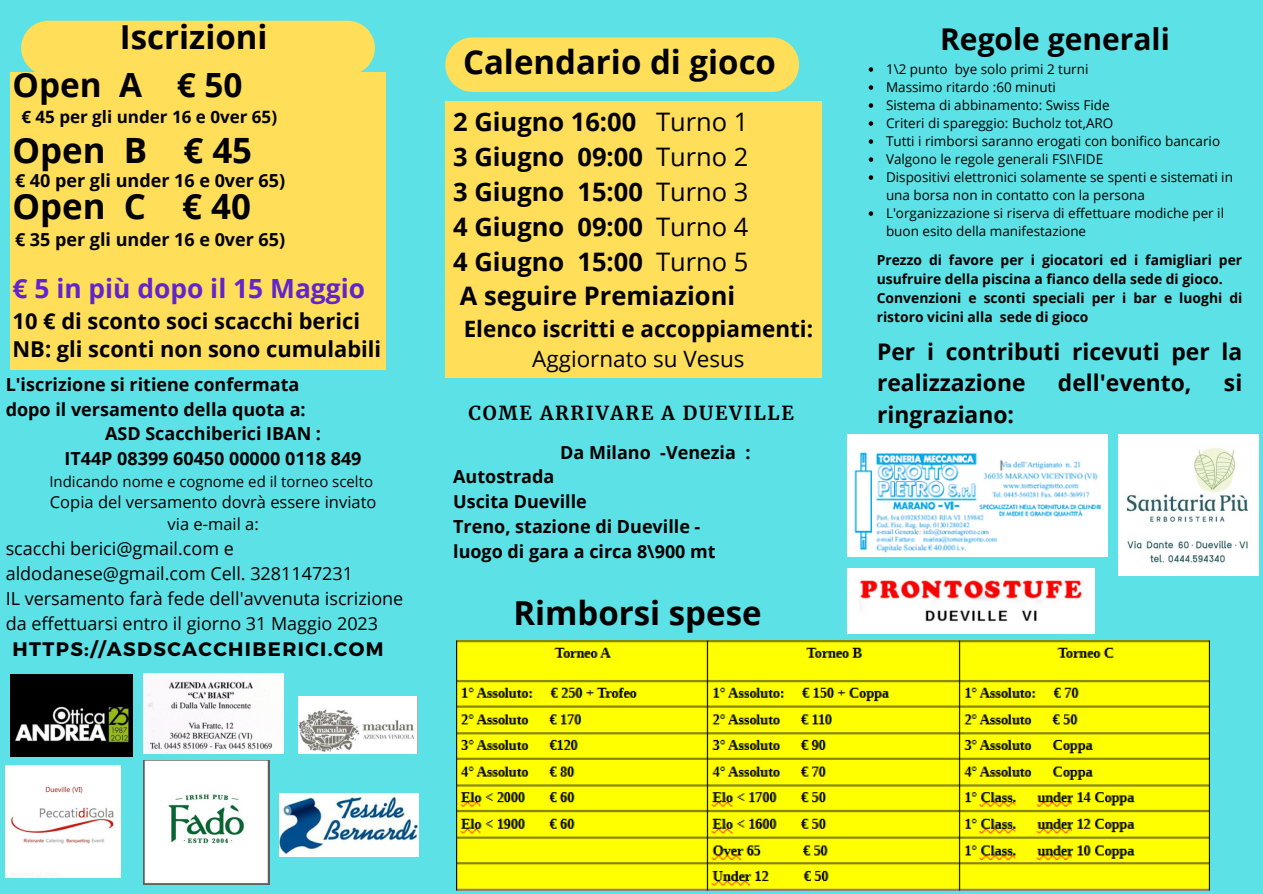
<style>
.page{position:relative;width:1263px;height:894px;background:#fff}
.page>*{position:absolute;margin:0;border:0;box-sizing:border-box;transform-origin:0 0}
.t1{font:700 34.8px/55.1px "Open Sans";color:#000}
.t2{font:700 33.3px "Open Sans";color:#000}
.t3{font:700 33px "Open Sans";color:#000}
.t4{font:700 30px "Open Sans";color:#000}
.t5{font:700 26.4px "Open Sans";color:#6125cb}
.t6{font:700 25.5px/34.8px "Open Sans";color:#000;text-align:justify}
.t7{font:700 22.8px/31.5px "Open Sans";color:#000}
.t8{font:700 22.5px "Open Sans";color:#000}
.t9{font:22.5px "Open Sans";color:#000}
.t10{font:700 21.9px/28px "Open Sans";color:#000}
.t11{font:700 19.5px "Montserrat";letter-spacing:.07em;color:#000}
.t12{font:700 19.05px "Merriweather";letter-spacing:.09em;color:#000}
.t13{font:700 18px/24.8px "Open Sans";color:#000}
.t14{font:18px/24.8px "Open Sans";color:#000}
.t15{font:700 16.95px "Open Sans";color:#000}
.t16{font:16.5px/22.5px "Open Sans";color:#000;text-align:center}
.t17{font:15px "Open Sans";color:#010101}
.t18{font:700 13.8px/19px "Open Sans";color:#000}
.t19{font:13.5px/18px "Open Sans";color:#000}
.s1{font-weight:400}
</style>
<div class="page">
<div style="left:0;top:0;width:1263px;height:893px;background:#5ce1e6"></div>
<svg style="left:445px;top:37px;width:354px;height:55px;background:#f7de5f"></svg>
<div style="left:445px;top:101px;width:376px;height:276px;background:#ffde59"></div>
<div style="left:21px;top:21px;width:354px;height:52px;background:#ffde59"></div>
<div style="left:10px;top:73px;width:376px;height:297px;background:#ffde59"></div>
<img style="left:143px;top:673px;width:141px;height:80px">
<img style="left:298px;top:696px;width:120px;height:57px">
<img style="left:280px;top:793px;width:138px;height:63px">
<img style="left:1118px;top:435px;width:141px;height:140px">
<img style="left:6px;top:765px;width:114px;height:111px">
<img style="left:848px;top:435px;width:259px;height:121px">
<img style="left:143px;top:760px;width:126px;height:124px">
<img style="left:10px;top:674px;width:123px;height:82px">
<img style="left:848px;top:568px;width:246px;height:65px">
<img style="left:456px;top:640px;width:754px;height:250px">
<svg style="left:869px;top:67px;width:4px;height:5px"></svg>
<svg style="left:869px;top:85px;width:4px;height:5px"></svg>
<svg style="left:869px;top:103px;width:4px;height:5px"></svg>
<svg style="left:869px;top:121px;width:4px;height:5px"></svg>
<svg style="left:869px;top:139px;width:4px;height:5px"></svg>
<svg style="left:869px;top:157px;width:4px;height:5px"></svg>
<svg style="left:869px;top:175px;width:4px;height:5px"></svg>
<svg style="left:869px;top:211px;width:4px;height:5px"></svg>
<h3 class="t3" style="left:120px;top:14px;width:149px">Iscrizioni</h3>
<h2 class="t2" style="left:13px;top:61px;width:231px">Open A € 50</h2>
<p class="t15" style="left:21px;top:105px;width:257px">€ 45 per gli under 16 e 0ver 65)</p>
<h1 class="t1" style="left:13px;top:122px;width:241px">Open B € 45<br>Open C € 40</h1>
<h3 class="t13" style="left:15px;top:168px;width:272px">€ 40 per gli under 16 e 0ver 65)</h3>
<h3 class="t13" style="left:15px;top:226px;width:272px">€ 35 per gli under 16 e 0ver 65)</h3>
<h3 class="t5" style="left:13px;top:270px;width:354px">€ 5 in più dopo il 15 Maggio</h3>
<h3 class="t10" style="left:13px;top:306px;width:370px">10 € di sconto soci scacchi berici<br>NB: gli sconti non sono cumulabili</h3>
<h3 class="t13" style="left:6px;top:371px;width:295px">L'iscrizione si ritiene confermata</h3>
<h3 class="t13" style="left:6px;top:396px;width:302px">dopo il versamento della quota a:</h3>
<h3 class="t13" style="left:105px;top:421px;width:217px">ASD Scacchiberici IBAN :</h3>
<h3 class="t13" style="left:64px;top:445px;width:299px">IT44P 08399 60450 00000 0118 849</h3>
<p class="t17" style="left:49px;top:470px;width:325px">Indicando nome e cognome ed il torneo scelto</p>
<p class="t16" style="left:50px;top:490px;width:328px">Copia del versamento dovrà essere inviato via e-mail a:</p>
<h3 class="t14" style="left:6px;top:535px;width:399px">scacchi berici@gmail.com e aldodanese@gmail.com Cell. 3281147231<br>IL versamento farà fede dell'avvenuta iscrizione da effettuarsi entro il giorno 31 Maggio 2023</h3>
<h3 class="t11" style="left:13px;top:636px;width:372px">HTTPS://ASDSCACCHIBERICI.COM</h3>
<h3 class="t3" style="left:463px;top:39px;width:315px">Calendario di gioco</h3>
<h3 class="t6" style="left:453px;top:104px;width:297px">2 Giugno 16:00 <span class="s1">Turno 1<br></span>3 Giugno 09:00 <span class="s1">Turno 2<br></span>3 Giugno 15:00 <span class="s1">Turno 3<br></span>4 Giugno 09:00 <span class="s1">Turno 4<br></span>4 Giugno 15:00 <span class="s1">Turno 5<br></span>A seguire Premiazioni</h3>
<h3 class="t8" style="left:464px;top:313px;width:351px">Elenco iscritti e accoppiamenti:</h3>
<h3 class="t9" style="left:532px;top:343px;width:214px">Aggiornato su Vesus</h3>
<h3 class="t12" style="left:469px;top:401px;width:327px">COME ARRIVARE A DUEVILLE</h3>
<h3 class="t13" style="left:560px;top:439px;width:192px">Da Milano -Venezia :</h3>
<h3 class="t13" style="left:453px;top:464px;width:264px">Autostrada<br>Uscita Dueville<br>Treno, stazione di Dueville - luogo di gara a circa 8\900 mt</h3>
<h3 class="t3" style="left:513px;top:590px;width:250px">Rimborsi spese</h3>
<h3 class="t4" style="left:940px;top:18px;width:231px">Regole generali</h3>
<p class="t19" style="left:886px;top:60px;width:348px">1\2 punto bye solo primi 2 turni<br>Massimo ritardo :60 minuti<br>Sistema di abbinamento: Swiss Fide<br>Criteri di spareggio: Bucholz tot,ARO<br>Tutti i rimborsi saranno erogati con bonifico bancario Valgono le regole generali FSI\FIDE<br>Dispositivi elettronici solamente se spenti e sistemati in una borsa non in contatto con la persona L'organizzazione si riserva di effettuare modiche per il buon esito della manifestazione</p>
<p class="t18" style="left:877px;top:249px;width:367px">Prezzo di favore per i giocatori ed i famigliari per usufruire della piscina a fianco della sede di gioco.<br>Convenzioni e sconti speciali per i bar e luoghi di ristoro vicini alla sede di gioco</p>
<h3 class="t7" style="left:877px;top:335px;width:367px">Per i contributi ricevuti per la realizzazione</h3>
<h3 class="t7" style="left:1058px;top:366px;width:135px">dell'evento,</h3>
<h3 class="t7" style="left:1224px;top:366px;width:20px">si</h3>
<h3 class="t7" style="left:877px;top:398px;width:139px">ringraziano:</h3>
</div>
